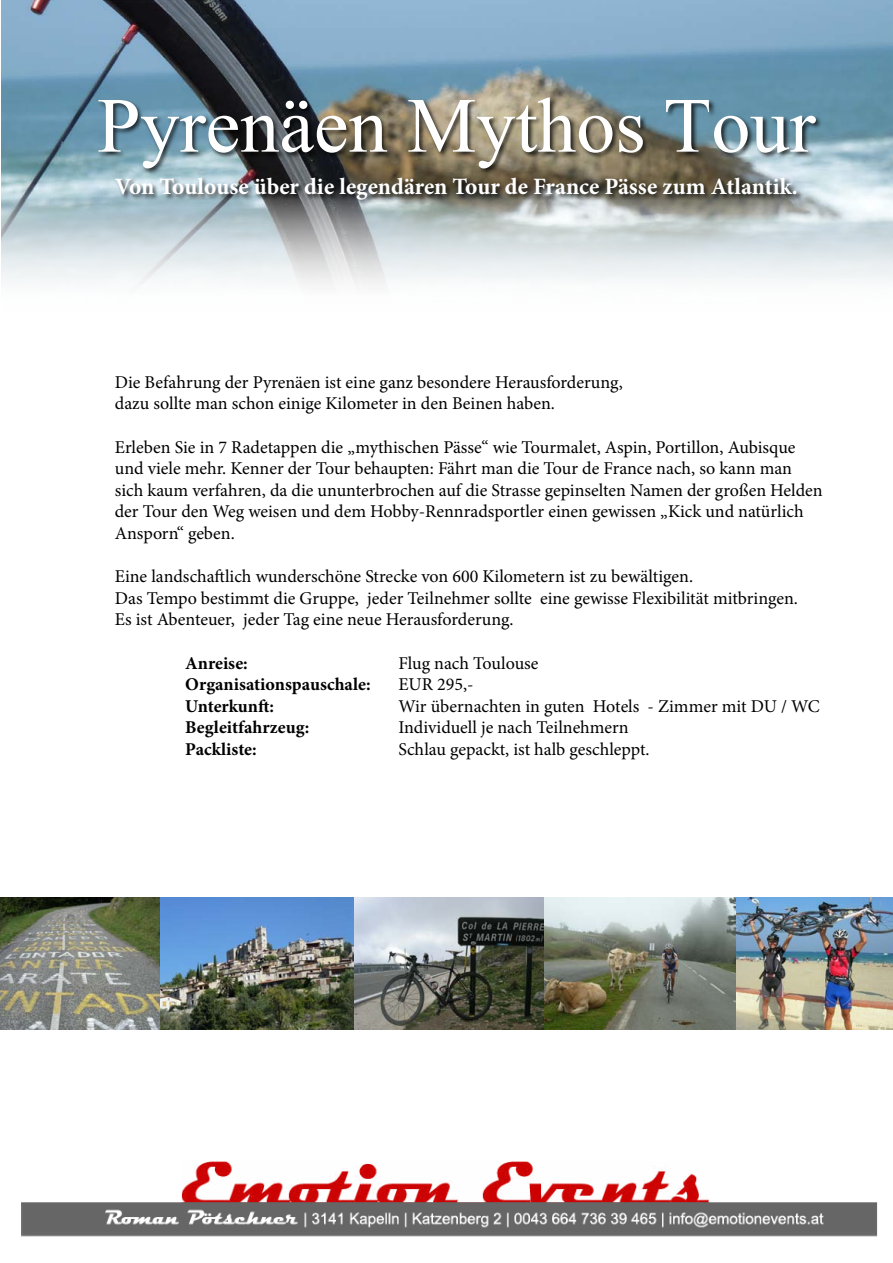
<style>
.page{position:relative;width:893px;height:1263px;background:#fff}
.page>*{position:absolute;margin:0;border:0;box-sizing:border-box;transform-origin:0 0}
.t1{font:78px "Mongolian Baiti";color:#fff}
.t2{font:700 23.4px "Minion Pro";color:#fff}
.t3{font:18px/21.6px "Minion Pro";color:#000}
.t4{font:700 18px "Minion Pro";color:#000}
</style>
<div class="page">
<img style="left:1px;top:0;width:892px;height:285px">
<div style="left:97px;top:97px;width:726px;height:108px;background:#000;opacity:.75"></div>
<img style="left:0;top:898px;width:160px;height:132px">
<img style="left:735px;top:898px;width:158px;height:132px">
<img style="left:544px;top:898px;width:191px;height:132px">
<img style="left:354px;top:898px;width:190px;height:132px">
<img style="left:160px;top:898px;width:194px;height:132px">
<img style="left:21px;top:1161px;width:857px;height:76px">
<h1 class="t1" style="left:97px;top:84px;width:720px">Pyrenäen Mythos Tour</h1>
<p class="t2" style="left:115px;top:170px;width:684px">Von Toulouse über die legendären Tour de France Pässe zum Atlantik.</p>
<p class="t3" style="left:115px;top:371px;width:509px">Die Befahrung der Pyrenäen ist eine ganz besondere Herausforderung, dazu sollte man schon einige Kilometer in den Beinen haben.</p>
<p class="t3" style="left:115px;top:436px;width:709px">Erleben Sie in 7 Radetappen die „mythischen Pässe“ wie Tourmalet, Aspin, Portillon, Aubisque und viele mehr. Kenner der Tour behaupten: Fährt man die Tour de France nach, so kann man sich kaum verfahren, da die ununterbrochen auf die Strasse gepinselten Namen der großen Helden der Tour den Weg weisen und dem Hobby-Rennradsportler einen gewissen „Kick und natürlich Ansporn“ geben.</p>
<p class="t3" style="left:115px;top:566px;width:685px">Eine landschaftlich wunderschöne Strecke von 600 Kilometern ist zu bewältigen.<br>Das Tempo bestimmt die Gruppe, jeder Teilnehmer sollte eine gewisse Flexibilität mitbringen.<br>Es ist Abenteuer, jeder Tag eine neue Herausforderung.</p>
<p class="t4" style="left:185px;top:650px;width:64px">Anreise:</p>
<p class="t3" style="left:398px;top:652px;width:142px">Flug nach Toulouse</p>
<p class="t4" style="left:185px;top:672px;width:187px">Organisationspauschale:</p>
<p class="t3" style="left:398px;top:674px;width:77px">EUR 295,-</p>
<p class="t4" style="left:185px;top:693px;width:90px">Unterkunft:</p>
<p class="t3" style="left:398px;top:695px;width:423px">Wir übernachten in guten Hotels - Zimmer mit DU / WC</p>
<p class="t4" style="left:185px;top:715px;width:125px">Begleitfahrzeug:</p>
<p class="t3" style="left:398px;top:717px;width:232px">Individuell je nach Teilnehmern</p>
<p class="t4" style="left:185px;top:736px;width:73px">Packliste:</p>
<p class="t3" style="left:398px;top:738px;width:253px">Schlau gepackt, ist halb geschleppt.</p>
</div>
